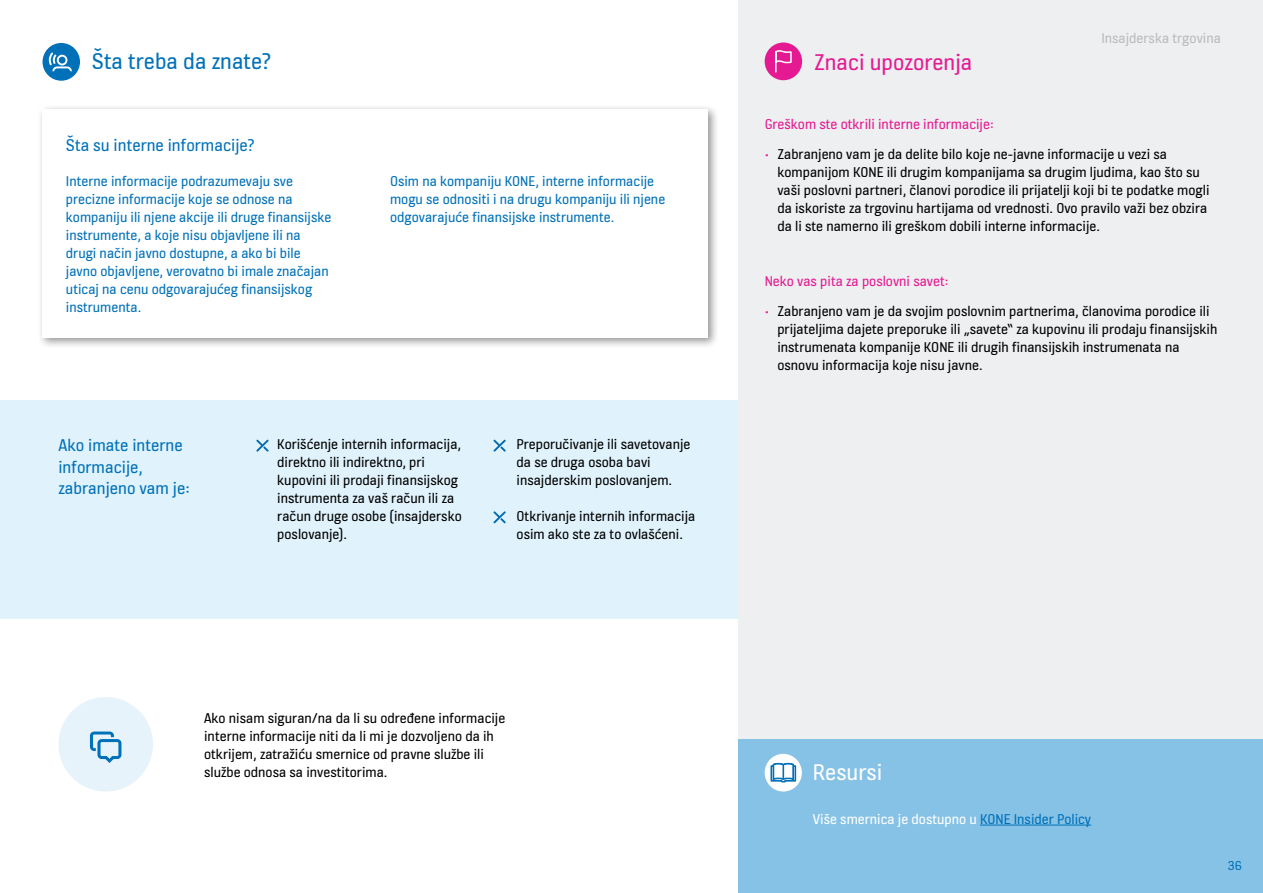
<style>
.page{position:relative;width:1263px;height:893px;background:#fff}
.page>*{position:absolute;margin:0;border:0;box-sizing:border-box;transform-origin:0 0}
.t1{font:24px "KONE Information";color:#0071b9}
.t2{font:24px "KONE Information";color:#e51a92}
.t3{font:24px "KONE Information";color:#fff}
.t4{font:18px/21.6px "KONE Information";color:#0071b9}
.t5{font:15px/18px "KONE Information";color:#000}
.t6{font:15px/18px "KONE Information";color:#0071b9}
.t7{font:15px "KONE Information";color:#e51a92}
.t8{font:15px "KONE Information";color:#fff}
.t9{font:15px "KONE Information";color:#babdbf}
.t10{font:13.5px "KONE Information";color:#0071b9}
.s1{color:#e51a92}
.s2{color:#0071b9}
</style>
<div class="page">
<div style="left:0;top:400px;width:738px;height:219px;background:#e0f2fb"></div>
<div style="left:738px;top:0;width:525px;height:893px;background:#edeff0"></div>
<div style="left:37px;top:104px;width:682px;height:245px;background:#000;opacity:.42"></div>
<div style="left:43px;top:109px;width:665px;height:229px;background:#fff"></div>
<div style="left:43px;top:43px;width:37px;height:38px;background:#0071b9;border-radius:50%"></div>
<svg style="left:49px;top:52px;width:23px;height:19px"></svg>
<div style="left:765px;top:43px;width:37px;height:37px;background:#e51a92;border-radius:50%"></div>
<svg style="left:775px;top:50px;width:17px;height:23px"></svg>
<div style="left:738px;top:740px;width:525px;height:153px;background:#86c2e6"></div>
<div style="left:765px;top:754px;width:37px;height:37px;background:#fff;border-radius:50%"></div>
<svg style="left:771px;top:763px;width:25px;height:19px"></svg>
<svg style="left:493px;top:440px;width:13px;height:12px"></svg>
<svg style="left:493px;top:511px;width:13px;height:12px"></svg>
<svg style="left:256px;top:440px;width:13px;height:12px"></svg>
<div style="left:58px;top:697px;width:95px;height:94px;background:#e7f3fa;border-radius:50%"></div>
<svg style="left:90px;top:731px;width:31px;height:32px"></svg>
<hr style="left:980px;top:825px;width:111px;height:1px;background:#0071b9">
<h1 class="t1" style="left:92px;top:44px;width:180px">Šta treba da znate?</h1>
<h1 class="t2" style="left:814px;top:46px;width:160px">Znaci upozorenja</h1>
<p class="t7" style="left:765px;top:114px;width:231px">Greškom ste otkrili interne informacije:</p>
<p class="t9" style="left:1101px;top:27px;width:121px">Insajderska trgovina</p>
<p class="t4" style="left:66px;top:135px;width:190px">Šta su interne informacije?</p>
<p class="t6" style="left:66px;top:173px;width:267px">Interne informacije podrazumevaju sve precizne informacije koje se odnose na kompaniju ili njene akcije ili druge finansijske instrumente, a koje nisu objavljene ili na drugi način javno dostupne, a ako bi bile javno objavljene, verovatno bi imale značajan uticaj na cenu odgovarajućeg finansijskog instrumenta.</p>
<p class="t6" style="left:390px;top:173px;width:277px">Osim na kompaniju KONE, interne informacije mogu se odnositi i na drugu kompaniju ili njene odgovarajuće finansijske instrumente.</p>
<p class="t4" style="left:58px;top:436px;width:133px">Ako imate interne informacije, zabranjeno vam je:</p>
<p class="t5" style="left:277px;top:436px;width:186px">Korišćenje internih informacija, direktno ili indirektno, pri kupovini ili prodaji finansijskog instrumenta za vaš račun ili za račun druge osobe (insajdersko poslovanje).</p>
<p class="t5" style="left:516px;top:436px;width:175px">Preporučivanje ili savetovanje da se druga osoba bavi insajderskim poslovanjem.</p>
<p class="t5" style="left:516px;top:508px;width:180px">Otkrivanje internih informacija osim ako ste za to ovlašćeni.</p>
<p class="t5" style="left:777px;top:146px;width:434px;text-indent:-13px"><span class="s1">•</span> Zabranjeno vam je da delite bilo koje ne-javne informacije u vezi sa kompanijom KONE ili drugim kompanijama sa drugim ljudima, kao što su vaši poslovni partneri, članovi porodice ili prijatelji koji bi te podatke mogli da iskoriste za trgovinu hartijama od vrednosti. Ovo pravilo važi bez obzira da li ste namerno ili greškom dobili interne informacije.</p>
<p class="t7" style="left:765px;top:270px;width:185px">Neko vas pita za poslovni savet:</p>
<p class="t5" style="left:777px;top:303px;width:441px;text-indent:-13px"><span class="s1">•</span> Zabranjeno vam je da svojim poslovnim partnerima, članovima porodice ili prijateljima dajete preporuke ili „savete“ za kupovinu ili prodaju finansijskih instrumenata kompanije KONE ili drugih finansijskih instrumenata na osnovu informacija koje nisu javne.</p>
<p class="t5" style="left:204px;top:710px;width:303px">Ako nisam siguran/na da li su određene informacije interne informacije niti da li mi je dozvoljeno da ih otkrijem, zatražiću smernice od pravne službe ili službe odnosa sa investitorima.</p>
<h1 class="t3" style="left:813px;top:756px;width:71px">Resursi</h1>
<p class="t8" style="left:813px;top:808px;width:280px">Više smernica je dostupno u <span class="s2">KONE Insider Policy</span></p>
<p class="t10" style="left:1228px;top:856px;width:16px">36</p>
</div>
